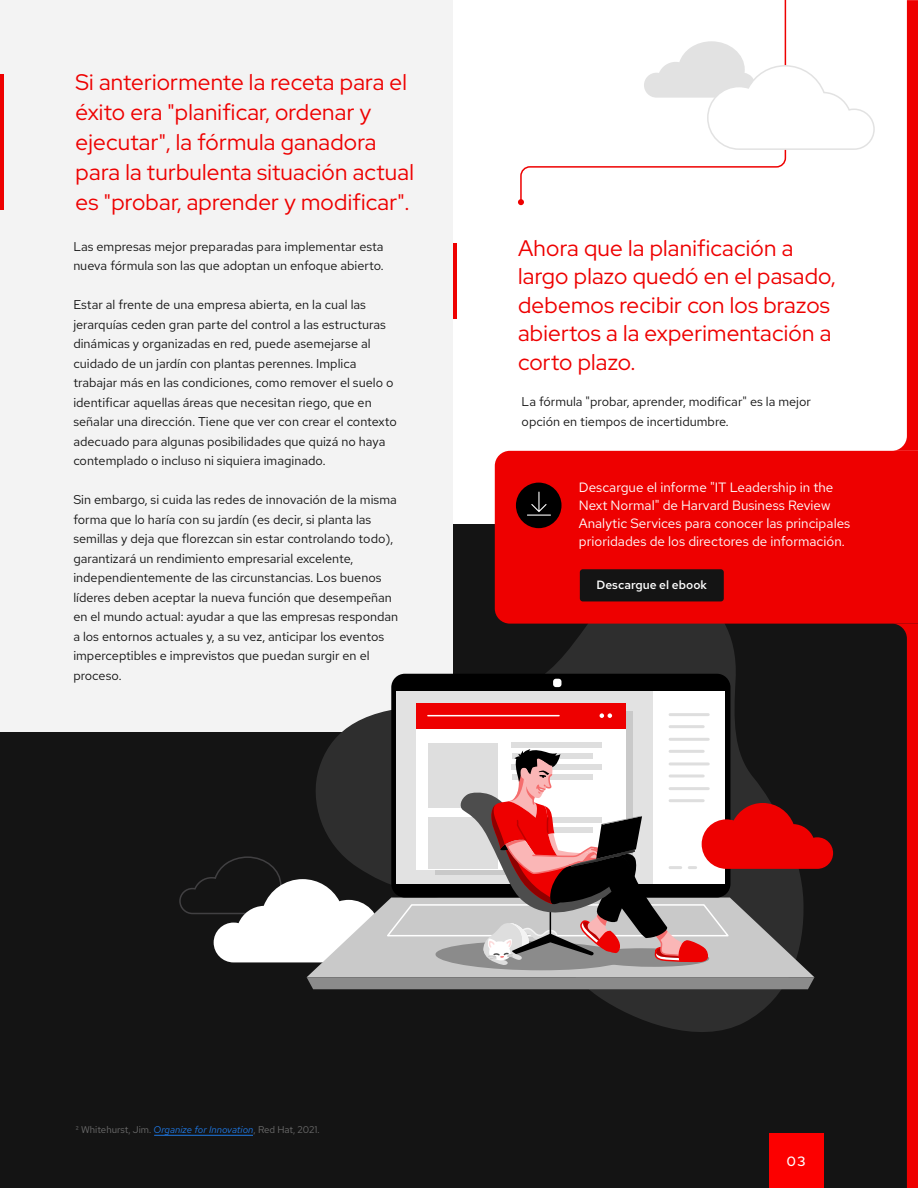
<style>
.page{position:relative;width:918px;height:1188px;background:#fff}
.page>*{position:absolute;margin:0;border:0;box-sizing:border-box;transform-origin:0 0}
.t1{font:22.5px/30px "Red Hat Display";letter-spacing:.01em;color:#e00}
.t2{font:13.5px/18px "Red Hat Text";color:#fff}
.t3{font:500 13.5px "Red Hat Display";color:#fff}
.t4{font:12.75px/19.5px "Red Hat Text";color:#141414}
.t5{font:500 12px "Red Hat Text";color:#fff}
.t6{font:9.75px "Red Hat Text";color:#6c6c6c}
.s1{font-style:italic;color:#1e78e4}
</style>
<div class="page">
<div style="left:0;top:524px;width:918px;height:664px;background:#141414"></div>
<div style="left:0;top:0;width:453px;height:732px;background:#f3f3f3"></div>
<svg style="left:313px;top:578px;width:492px;height:454px"></svg>
<div style="left:391px;top:674px;width:339px;height:224px;background:#000;border-radius:14px"></div>
<div style="left:397px;top:691px;width:328px;height:193px;background:#e2e2e2"></div>
<div style="left:417px;top:703px;width:209px;height:166px;background:#fff"></div>
<div style="left:428px;top:743px;width:69px;height:65px;background:#dedede"></div>
<div style="left:512px;top:743px;width:90px;height:5px;background:#dedede"></div>
<div style="left:417px;top:703px;width:209px;height:25px;background:#e00"></div>
<hr style="left:428px;top:715px;width:131px;height:1px;background:#fff">
<svg style="left:600px;top:713px;width:12px;height:5px"></svg>
<div style="left:653px;top:691px;width:72px;height:193px;background:#fff"></div>
<div style="left:553px;top:679px;width:8px;height:8px;background:#fff;border-radius:3px"></div>
<hr style="left:670px;top:713px;width:38px;height:3px;background:#dedede">
<hr style="left:670px;top:738px;width:38px;height:3px;background:#dedede">
<hr style="left:670px;top:725px;width:33px;height:3px;background:#dedede">
<svg style="left:179px;top:749px;width:654px;height:240px"></svg>
<div style="left:495px;top:451px;width:423px;height:173px;background:#e00"></div>
<div style="left:580px;top:569px;width:144px;height:32px;background:#141414;border-radius:3px"></div>
<div style="left:516px;top:483px;width:46px;height:45px;background:#000;border-radius:50%"></div>
<svg style="left:527px;top:492px;width:24px;height:24px"></svg>
<div style="left:769px;top:1133px;width:55px;height:55px;background:#fc0000"></div>
<hr style="left:0;top:75px;width:3px;height:135px;background:#e00">
<hr style="left:453px;top:243px;width:3px;height:76px;background:#e00">
<svg style="left:520px;top:0;width:267px;height:199px"></svg>
<svg style="left:518px;top:199px;width:6px;height:6px"></svg>
<svg style="left:644px;top:41px;width:231px;height:110px"></svg>
<svg style="left:892px;top:0;width:26px;height:451px"></svg>
<svg style="left:895px;top:624px;width:23px;height:564px"></svg>
<hr style="left:154px;top:1135px;width:99px;height:1px;background:#1e78e4">
<h1 class="t1" style="left:76px;top:67px;width:340px">Si anteriormente la receta para el éxito era "planificar, ordenar y ejecutar", la fórmula ganadora para la turbulenta situación actual es "probar, aprender y modificar".</h1>
<p class="t4" style="left:73px;top:236px;width:312px">Las empresas mejor preparadas para implementar esta nueva fórmula son las que adoptan un enfoque abierto.</p>
<p class="t4" style="left:73px;top:295px;width:325px">Estar al frente de una empresa abierta, en la cual las jerarquías ceden gran parte del control a las estructuras dinámicas y organizadas en red, puede asemejarse al cuidado de un jardín con plantas perennes. Implica trabajar más en las condiciones, como remover el suelo o identificar aquellas áreas que necesitan riego, que en señalar una dirección. Tiene que ver con crear el contexto adecuado para algunas posibilidades que quizá no haya contemplado o incluso ni siquiera imaginado.</p>
<p class="t4" style="left:73px;top:490px;width:326px">Sin embargo, si cuida las redes de innovación de la misma forma que lo haría con su jardín (es decir, si planta las semillas y deja que florezcan sin estar controlando todo), garantizará un rendimiento empresarial excelente, independientemente de las circunstancias. Los buenos líderes deben aceptar la nueva función que desempeñan en el mundo actual: ayudar a que las empresas respondan a los entornos actuales y, a su vez, anticipar los eventos imperceptibles e imprevistos que puedan surgir en el proceso.</p>
<h1 class="t1" style="left:518px;top:233px;width:319px;line-height:28.5px">Ahora que la planificación a largo plazo quedó en el pasado, debemos recibir con los brazos abiertos a la experimentación a corto plazo.</h1>
<p class="t4" style="left:522px;top:392px;width:291px">La fórmula "probar, aprender, modificar" es la mejor opción en tiempos de incertidumbre.</p>
<p class="t2" style="left:579px;top:478px;width:273px">Descargue el informe "IT Leadership in the Next Normal" de Harvard Business Review Analytic Services para conocer las principales prioridades de los directores de información.</p>
<p class="t5" style="left:596px;top:577px;width:112px">Descargue el ebook</p>
<p class="t6" style="left:76px;top:1124px;width:245px">² Whitehurst, Jim. <span class="s1">Organize for Innovation</span>, Red Hat, 2021.</p>
<p class="t3" style="left:787px;top:1153px;width:20px">03</p>
</div>
